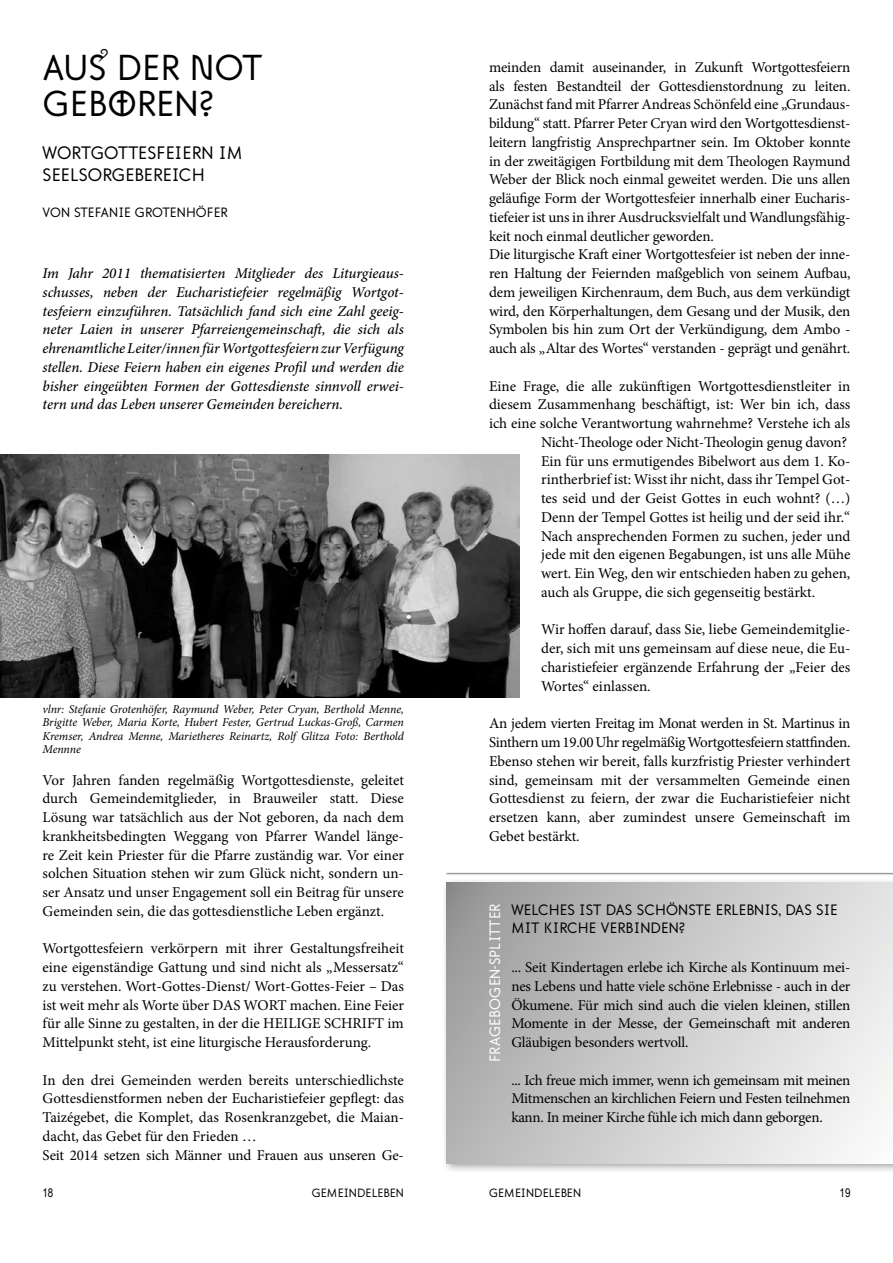
<style>
.page{position:relative;width:893px;height:1263px;background:#fff}
.page>*{position:absolute;margin:0;border:0;box-sizing:border-box;transform-origin:0 0}
.t1{font:36px/36px "Gemeinschaft";letter-spacing:.01em;color:#000}
.t2{font:18px/21.6px "Gemeinschaft";letter-spacing:.01em;color:#000}
.t3{font:15px/18.8px "Minion Pro";letter-spacing:-.01em;color:#000;text-align:justify}
.t4{font:italic 500 15px/18.8px "Minion Pro";color:#000;text-align:justify}
.t5{font:15px/18px "Gemeinschaft";letter-spacing:.01em;color:#000}
.t6{font:15px "Gemeinschaft";letter-spacing:.01em;color:#fff}
.t7{font:13.5px "Gemeinschaft";letter-spacing:.01em;color:#000}
.t8{font:italic 12px/13.5px "Minion Pro";letter-spacing:-.005em;color:#000;text-align:justify}
.t9{font:12px "Gemeinschaft";letter-spacing:.01em;color:#000}
.t10{font:12px "Arial Narrow";color:#000}
.s1{font-family:"Gemeinschaft Sonderzeichen"}
</style>
<div class="page">
<div style="left:441px;top:877px;width:452px;height:297px;background:#000;opacity:.75"></div>
<svg style="left:446px;top:883px;width:447px;height:280px;background:#cbcbcb"></svg>
<img style="left:0;top:455px;width:519px;height:242px">
<hr style="left:446px;top:873px;width:447px;height:1px;background:#9d9d9c">
<p class="t1" style="left:43px;top:50px;width:221px">AUS DER NOT<br>GEBOREN<span class="s1">?</span></p>
<p class="t2" style="left:43px;top:142px;width:199px">WORTGOTTESFEIERN IM<br>SEELSORGEBEREICH</p>
<p class="t7" style="left:43px;top:205px;width:187px">VON STEFANIE GROTENHÖFER</p>
<p class="t4" style="left:43px;top:264px;width:363px">Im Jahr 2011 thematisierten Mitglieder des Liturgieaus&shy;schusses, neben der Eucharistiefeier regelmäßig Wortgot&shy;tesfeiern einzuführen. Tatsächlich fand sich eine Zahl geeig&shy;neter Laien in unserer Pfarreiengemeinschaft, die sich als ehrenamtliche Leiter/innen für Wortgottesfeiern zur Verfügung stellen. Diese Feiern haben ein eigenes Profil und werden die bisher eingeübten Formen der Gottesdienste sinnvoll erwei&shy;tern und das Leben unserer Gemeinden bereichern.</p>
<p class="t8" style="left:43px;top:702px;width:363px">vlnr: Stefanie Grotenhöfer, Raymund Weber, Peter Cryan, Berthold Menne, Brigitte Weber, Maria Korte, Hubert Fester, Gertrud Luckas-Groß, Carmen Kremser, Andrea Menne, Marietheres Reinartz, Rolf Glitza Foto: Berthold Mennne</p>
<p class="t3" style="left:43px;top:770px;width:363px">Vor Jahren fanden regelmäßig Wortgottesdienste, geleitet durch Gemeindemitglieder, in Brauweiler statt. Diese Lösung war tatsächlich aus der Not geboren, da nach dem krankheitsbedingten Weggang von Pfarrer Wandel länge&shy;re Zeit kein Priester für die Pfarre zuständig war. Vor einer solchen Situation stehen wir zum Glück nicht, sondern un&shy;ser Ansatz und unser Engagement soll ein Beitrag für unsere Gemeinden sein, die das gottesdienstliche Leben ergänzt.</p>
<p class="t3" style="left:43px;top:939px;width:363px">Wortgottesfeiern verkörpern mit ihrer Gestaltungsfreiheit eine eigenständige Gattung und sind nicht als „Messersatz“ zu verstehen. Wort-Gottes-Dienst/ Wort-Gottes-Feier – Das ist weit mehr als Worte über DAS WORT machen. Eine Feier für alle Sinne zu gestalten, in der die HEILIGE SCHRIFT im Mittelpunkt steht, ist eine liturgische Herausforderung.</p>
<p class="t3" style="left:43px;top:1070px;width:363px;text-align:left">In den drei Gemeinden werden bereits unterschiedlichste Gottesdienstformen neben der Eucharistiefeier gepflegt: das Taizégebet, die Komplet, das Rosenkranzgebet, die Maian&shy;dacht, das Gebet für den Frieden …<br>Seit 2014 setzen sich Männer und Frauen aus unseren Ge-</p>
<p class="t3" style="left:489px;top:58px;width:363px;text-align:left">meinden damit auseinander, in Zukunft Wortgottesfeiern als festen Bestandteil der Gottesdienstordnung zu leiten.<br>Zunächst fand mit Pfarrer Andreas Schönfeld eine „Grundaus&shy;bildung“ statt. Pfarrer Peter Cryan wird den Wortgottesdienst&shy;leitern langfristig Ansprechpartner sein. Im Oktober konnte in der zweitägigen Fortbildung mit dem Theologen Raymund Weber der Blick noch einmal geweitet werden. Die uns allen geläufige Form der Wortgottesfeier innerhalb einer Eucharis&shy;tiefeier ist uns in ihrer Ausdrucksvielfalt und Wandlungsfähig&shy;keit noch einmal deutlicher geworden.<br>Die liturgische Kraft einer Wortgottesfeier ist neben der inne&shy;ren Haltung der Feiernden maßgeblich von seinem Aufbau, dem jeweiligen Kirchenraum, dem Buch, aus dem verkündigt wird, den Körperhaltungen, dem Gesang und der Musik, den Symbolen bis hin zum Ort der Verkündigung, dem Ambo - auch als „Altar des Wortes“ verstanden - geprägt und genährt.</p>
<p class="t3" style="left:489px;top:377px;width:363px">Eine Frage, die alle zukünftigen Wortgottesdienstleiter in</p>
<p class="t3" style="left:489px;top:395px;width:363px">diesem Zusammenhang beschäftigt, ist: Wer bin ich, dass</p>
<p class="t3" style="left:489px;top:414px;width:363px">ich eine solche Verantwortung wahrnehme? Verstehe ich als</p>
<p class="t3" style="left:541px;top:433px;width:308px">Nicht-Theologe oder Nicht-Theologin genug davon?</p>
<p class="t3" style="left:541px;top:452px;width:311px">Ein für uns ermutigendes Bibelwort aus dem 1. Ko-</p>
<p class="t3" style="left:541px;top:470px;width:311px">rintherbrief ist: Wisst ihr nicht, dass ihr Tempel Got-</p>
<p class="t3" style="left:541px;top:489px;width:311px">tes seid und der Geist Gottes in euch wohnt? (…)</p>
<p class="t3" style="left:541px;top:508px;width:310px">Denn der Tempel Gottes ist heilig und der seid ihr.“</p>
<p class="t3" style="left:541px;top:527px;width:311px">Nach ansprechenden Formen zu suchen, jeder und</p>
<p class="t3" style="left:541px;top:545px;width:311px">jede mit den eigenen Begabungen, ist uns alle Mühe</p>
<p class="t3" style="left:541px;top:564px;width:311px">wert. Ein Weg, den wir entschieden haben zu gehen,</p>
<p class="t3" style="left:541px;top:583px;width:276px">auch als Gruppe, die sich gegenseitig bestärkt.</p>
<p class="t3" style="left:541px;top:620px;width:311px">Wir hoffen darauf, dass Sie, liebe Gemeindemitglie&shy;der, sich mit uns gemeinsam auf diese neue, die Eu&shy;charistiefeier ergänzende Erfahrung der „Feier des Wortes“ einlassen.</p>
<p class="t3" style="left:489px;top:714px;width:363px">An jedem vierten Freitag im Monat werden in St. Martinus in Sinthern um 19.00 Uhr regelmäßig Wortgottesfeiern stattfinden.<br>Ebenso stehen wir bereit, falls kurzfristig Priester verhindert sind, gemeinsam mit der versammelten Gemeinde einen Gottesdienst zu feiern, der zwar die Eucharistiefeier nicht ersetzen kann, aber zumindest unsere Gemeinschaft im Gebet bestärkt.</p>
<p class="t6" style="left:487px;top:1062px;width:160px;rotate:-90deg">FRAGEBOGEN-SPLITTER</p>
<p class="t5" style="left:511px;top:901px;width:328px">WELCH ES IST DAS SCHÖNSTE ERLEBNIS, DAS SIE<br>M IT KIRCH E VERBINDEN<span class="s1">?</span></p>
<p class="t3" style="left:511px;top:958px;width:341px">... Seit Kindertagen erlebe ich Kirche als Kontinuum mei&shy;nes Lebens und hatte viele schöne Erlebnisse - auch in der Ökumene. Für mich sind auch die vielen kleinen, stillen Momente in der Messe, der Gemeinschaft mit anderen Gläubigen besonders wertvoll.</p>
<p class="t3" style="left:511px;top:1070px;width:341px">... Ich freue mich immer, wenn ich gemeinsam mit meinen Mitmenschen an kirchlichen Feiern und Festen teilnehmen kann. In meiner Kirche fühle ich mich dann geborgen.</p>
<p class="t10" style="left:43px;top:1184px;width:12px">18</p>
<p class="t10" style="left:839px;top:1184px;width:12px">19</p>
<p class="t9" style="left:312px;top:1187px;width:94px">GEM EINDELEBEN</p>
<p class="t9" style="left:489px;top:1187px;width:94px">GEM EINDELEBEN</p>
</div>
